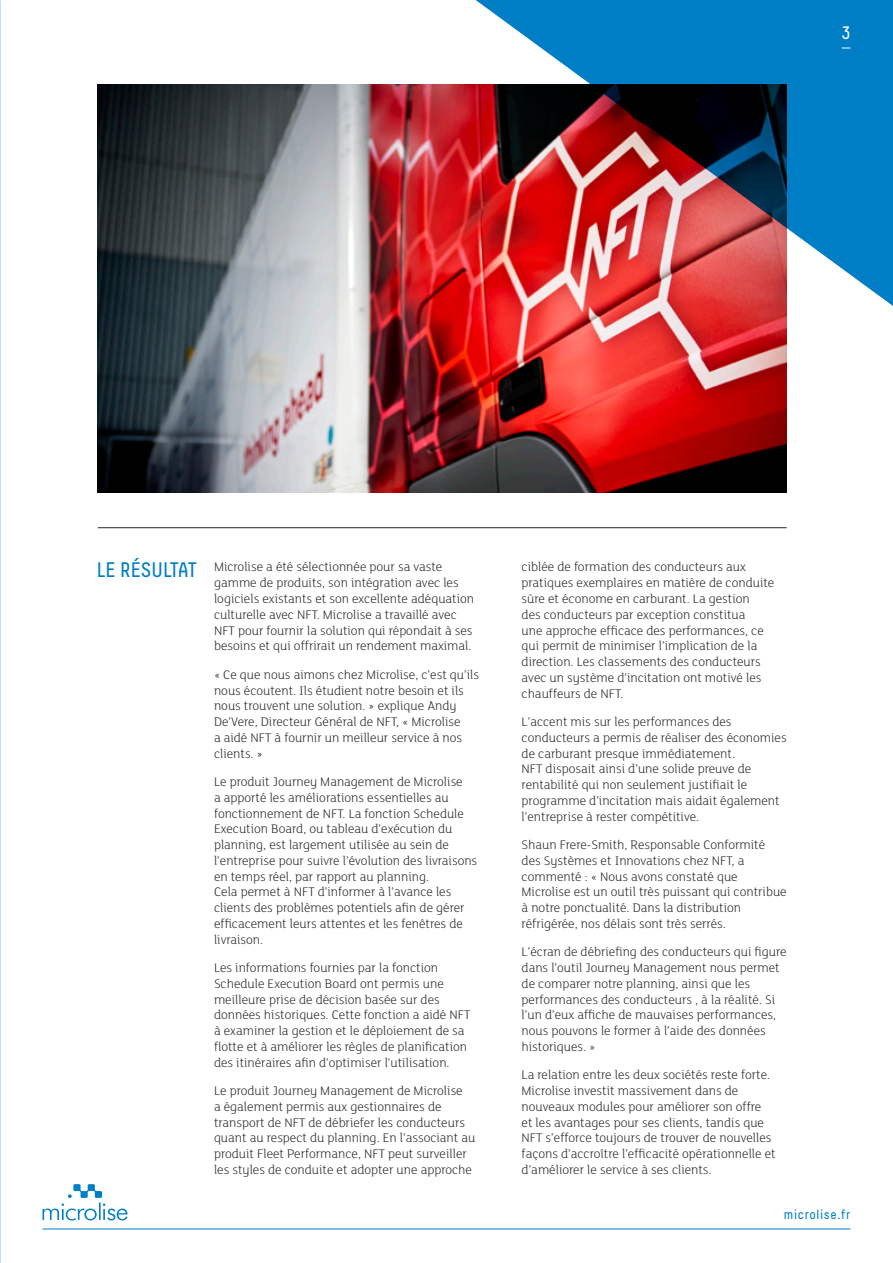
<style>
.page{position:relative;width:893px;height:1263px;background:#fff}
.page>*{position:absolute;margin:0;border:0;box-sizing:border-box;transform-origin:0 0}
.Title_14pt_Blue{font:21px "Decima";color:#007ec5}
.t1{font:18px "Decima";color:#fff}
.Body_P426{font:300 13.5px/15.8px "FS Lola";color:#242627}
.t2{font:13.5px "Decima";letter-spacing:.05em;color:#007ec5}
</style>
<div class="page">
<img style="left:97px;top:85px;width:689px;height:407px">
<img style="left:458px;top:0;width:435px;height:315px">
<hr style="left:98px;top:527px;width:689px;height:1px;background:#242627">
<hr style="left:43px;top:1228px;width:807px;height:1px;background:#007ec5">
<svg style="left:43px;top:1184px;width:85px;height:36px"></svg>
<h2 class="t1" style="left:842px;top:23px;width:10px">3</h2>
<p class="Title_14pt_Blue" style="left:97px;top:558px;width:102px">LE RÉSULTAT</p>
<p class="Body_P426" style="left:214px;top:559px;width:262px">Microlise a été sélectionnée pour sa vaste gamme de produits, son intégration avec les logiciels existants et son excellente adéquation culturelle avec NFT. Microlise a travaillé avec NFT pour fournir la solution qui répondait à ses besoins et qui offrirait un rendement maximal.</p>
<p class="Body_P426" style="left:214px;top:666px;width:267px">« Ce que nous aimons chez Microlise, c’est qu’ils nous écoutent. Ils étudient notre besoin et ils nous trouvent une solution. » explique Andy De’Vere, Directeur Général de NFT, « Microlise<br>a aidé NFT à fournir un meilleur service à nos clients. »</p>
<p class="Body_P426" style="left:214px;top:773px;width:265px">Le produit Journey Management de Microlise<br>a apporté les améliorations essentielles au fonctionnement de NFT. La fonction Schedule Execution Board, ou tableau d’exécution du planning, est largement utilisée au sein de l’entreprise pour suivre l’évolution des livraisons en temps réel, par rapport au planning.<br>Cela permet à NFT d’informer à l’avance les clients des problèmes potentiels afin de gérer efficacement leurs attentes et les fenêtres de livraison.</p>
<p class="Body_P426" style="left:214px;top:959px;width:258px">Les informations fournies par la fonction Schedule Execution Board ont permis une meilleure prise de décision basée sur des données historiques. Cette fonction a aidé NFT à examiner la gestion et le déploiement de sa flotte et à améliorer les règles de planification des itinéraires afin d’optimiser l’utilisation.</p>
<p class="Body_P426" style="left:214px;top:1082px;width:263px">Le produit Journey Management de Microlise<br>a également permis aux gestionnaires de transport de NFT de débriefer les conducteurs quant au respect du planning. En l’associant au produit Fleet Performance, NFT peut surveiller les styles de conduite et adopter une approche</p>
<p class="Body_P426" style="left:522px;top:559px;width:254px">ciblée de formation des conducteurs aux pratiques exemplaires en matière de conduite sûre et économe en carburant. La gestion<br>des conducteurs par exception constitua<br>une approche efficace des performances, ce qui permit de minimiser l’implication de la direction. Les classements des conducteurs avec un système d’incitation ont motivé les chauffeurs de NFT.</p>
<p class="Body_P426" style="left:522px;top:713px;width:267px">L’accent mis sur les performances des conducteurs a permis de réaliser des économies de carburant presque immédiatement.<br>NFT disposait ainsi d’une solide preuve de rentabilité qui non seulement justifiait le programme d’incitation mais aidait également l’entreprise à rester compétitive.</p>
<p class="Body_P426" style="left:522px;top:836px;width:267px">Shaun Frere-Smith, Responsable Conformité des Systèmes et Innovations chez NFT, a commenté : « Nous avons constaté que Microlise est un outil très puissant qui contribue à notre ponctualité. Dans la distribution réfrigérée, nos délais sont très serrés.</p>
<p class="Body_P426" style="left:522px;top:943px;width:267px">L’écran de débriefing des conducteurs qui figure dans l’outil Journey Management nous permet de comparer notre planning, ainsi que les performances des conducteurs , à la réalité. Si l’un d’eux affiche de mauvaises performances, nous pouvons le former à l’aide des données historiques. »</p>
<p class="Body_P426" style="left:522px;top:1066px;width:256px">La relation entre les deux sociétés reste forte.<br>Microlise investit massivement dans de nouveaux modules pour améliorer son offre<br>et les avantages pour ses clients, tandis que NFT s’efforce toujours de trouver de nouvelles façons d’accroître l’efficacité opérationnelle et d’améliorer le service à ses clients.</p>
<p class="t2" style="left:784px;top:1207px;width:68px">microlise.fr</p>
</div>
